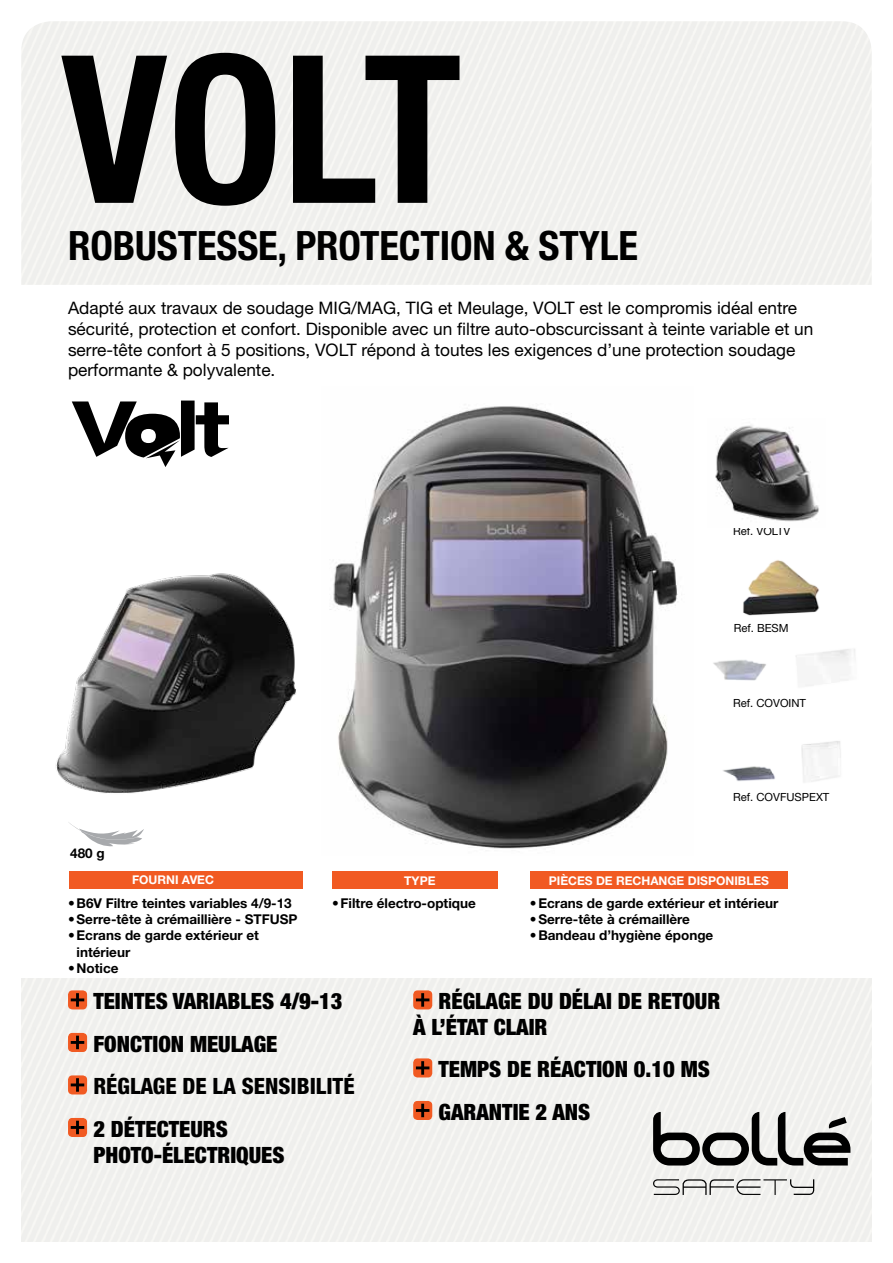
<style>
.page{position:relative;width:893px;height:1263px;background:#fff}
.page>*{position:absolute;margin:0;border:0;box-sizing:border-box;transform-origin:0 0}
.t1{font:700 condensed 206.1px "Helvetica Neue LT Std";color:#000}
.t2{font:700 condensed 40.5px "Helvetica Neue LT Std";letter-spacing:-.005em;color:#000}
.t3{font:900 condensed 22.5px/42.5px "Helvetica Neue LT Std";color:#000}
.t4{font:800 condensed 22.5px "Helvetica Neue LT Std";color:#000}
.t5{font:17.25px/20.7px "Helvetica Neue LT Std";color:#000}
.t6{font:700 13.5px/16.2px "Helvetica Neue LT Std";color:#000}
.t7{font:700 12px "Helvetica Neue LT Std";color:#fff}
.t8{font:11.25px "Helvetica Neue LT Std";color:#000}
.s1{font-weight:100;font-stretch:condensed}
</style>
<div class="page">
<div style="left:21px;top:978px;width:851px;height:264px;background:#efefed"></div>
<img style="left:329px;top:406px;width:349px;height:443px">
<img style="left:55px;top:573px;width:241px;height:220px">
<img style="left:715px;top:425px;width:104px;height:97px">
<img style="left:743px;top:560px;width:77px;height:56px">
<svg style="left:68px;top:822px;width:76px;height:24px"></svg>
<div style="left:69px;top:871px;width:234px;height:18px;background:#f15a22"></div>
<div style="left:332px;top:871px;width:165px;height:18px;background:#f15a22"></div>
<div style="left:530px;top:871px;width:258px;height:18px;background:#f15a22"></div>
<svg style="left:653px;top:1112px;width:197px;height:53px"></svg>
<svg style="left:653px;top:1179px;width:161px;height:16px"></svg>
<img style="left:713px;top:649px;width:142px;height:37px">
<img style="left:723px;top:741px;width:118px;height:41px">
<svg style="left:72px;top:401px;width:157px;height:66px"></svg>
<div style="left:68px;top:990px;width:19px;height:19px;background:#f15a22;border-radius:4px"></div>
<svg style="left:71px;top:993px;width:13px;height:14px"></svg>
<div style="left:68px;top:1033px;width:19px;height:19px;background:#f15a22;border-radius:4px"></div>
<svg style="left:71px;top:1036px;width:13px;height:13px"></svg>
<div style="left:68px;top:1075px;width:19px;height:19px;background:#f15a22;border-radius:4px"></div>
<svg style="left:71px;top:1078px;width:13px;height:14px"></svg>
<div style="left:68px;top:1118px;width:19px;height:19px;background:#f15a22;border-radius:4px"></div>
<svg style="left:71px;top:1121px;width:13px;height:13px"></svg>
<div style="left:413px;top:990px;width:19px;height:19px;background:#f15a22;border-radius:4px"></div>
<svg style="left:416px;top:993px;width:13px;height:14px"></svg>
<div style="left:413px;top:1058px;width:19px;height:19px;background:#f15a22;border-radius:4px"></div>
<svg style="left:416px;top:1061px;width:13px;height:14px"></svg>
<div style="left:413px;top:1101px;width:19px;height:19px;background:#f15a22;border-radius:4px"></div>
<svg style="left:416px;top:1104px;width:13px;height:13px"></svg>
<h1 class="t1" style="left:61px;top:5px;width:403px">VOLT</h1>
<h2 class="t2" style="left:68px;top:221px;width:571px">ROBUSTESSE, PROTECTION &amp; STYLE</h2>
<p class="t5" style="left:68px;top:297px;width:747px">Adapté aux travaux de soudage MIG/MAG, TIG et Meulage, VOLT est le compromis idéal entre sécurité, protection et confort. Disponible avec un filtre auto-obscurcissant à teinte variable et un serre-tête confort à 5 positions, VOLT répond à toutes les exigences d’une protection soudage performante &amp; polyvalente.</p>
<p class="t8" style="left:733px;top:524px;width:59px">Ref. VOLTV</p>
<p class="t8" style="left:734px;top:621px;width:57px">Ref. BESM</p>
<p class="t8" style="left:733px;top:696px;width:74px">Ref. COVOINT</p>
<p class="t6" style="left:70px;top:845px;width:36px">480 g</p>
<p class="t8" style="left:733px;top:790px;width:98px">Ref. COVFUSPEXT</p>
<p class="t7" style="left:132px;top:873px;width:83px">FOURNI AVEC</p>
<p class="t7" style="left:404px;top:873px;width:33px">TYPE</p>
<p class="t7" style="left:549px;top:873px;width:222px">PIÈCES DE RECHANGE DISPONIBLES</p>
<p class="t6" style="left:530px;top:895px;width:250px"><span class="s1">•</span>Ecrans de garde extérieur et intérieur</p>
<p class="t6" style="left:530px;top:911px;width:162px"><span class="s1">•</span>Serre-tête à crémaillère</p>
<p class="t6" style="left:530px;top:927px;width:185px"><span class="s1">•</span>Bandeau d’hygiène éponge</p>
<p class="t6" style="left:68px;top:895px;width:225px"><span class="s1">•</span>B6V Filtre teintes variables 4/9-13</p>
<p class="t6" style="left:332px;top:895px;width:145px"><span class="s1">•</span>Filtre électro-optique</p>
<p class="t6" style="left:68px;top:911px;width:231px"><span class="s1">•</span>Serre-tête à crémaillière - STFUSP</p>
<p class="t6" style="left:77px;top:927px;width:184px;text-indent:-9px"><span class="s1">•</span>Ecrans de garde extérieur et intérieur</p>
<p class="t6" style="left:68px;top:959px;width:52px"><span class="s1">•</span>Notice</p>
<h3 class="t3" style="left:93px;top:980px;width:251px">TEINTES VARIABLES 4/9-13<br>FONCTION MEULAGE</h3>
<h3 class="t4" style="left:93px;top:1072px;width:263px">RÉGLAGE DE LA SENSIBILITÉ</h3>
<h3 class="t3" style="left:93px;top:1116px;width:193px;line-height:25.5px">2 DÉTECTEURS<br>PHOTO-ÉLECTRIQUES</h3>
<h3 class="t3" style="left:413px;top:988px;width:309px;line-height:25.5px;text-indent:25px">RÉGLAGE DU DÉLAI DE RETOUR<br>À L’ÉTAT CLAIR</h3>
<h3 class="t3" style="left:438px;top:1048px;width:273px">TEMPS DE RÉACTION 0.10 MS<br>GARANTIE 2 ANS</h3>
</div>
